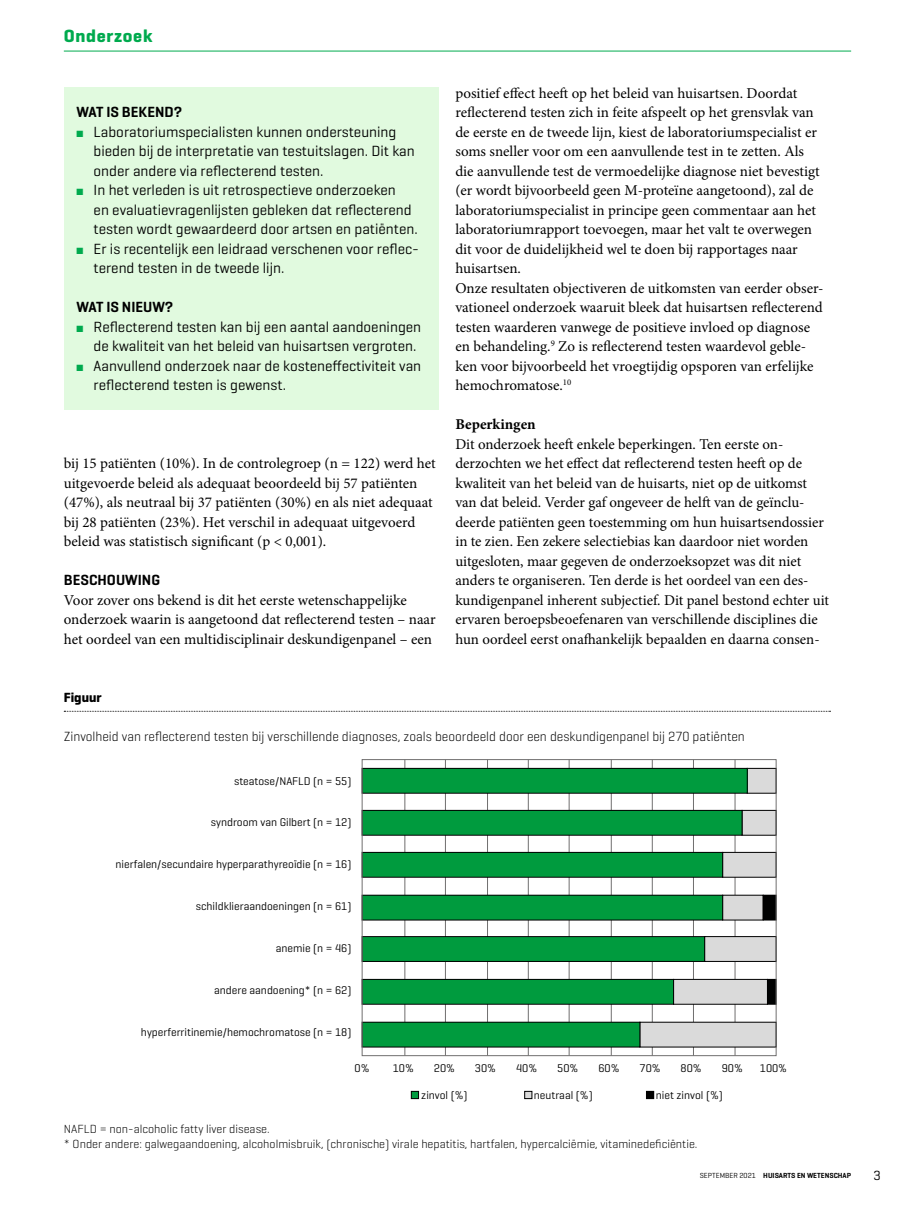
<style>
.page{position:relative;width:915px;height:1212px;background:#fff}
.page>*{position:absolute;margin:0;border:0;box-sizing:border-box;transform-origin:0 0}
.t1{font:700 18px "Geogrotesque";letter-spacing:.04em;color:#00aa4e}
.Para_broodtekst{font:15px/19.5px "Minion Pro";color:#000}
.t2{font:15px/19.5px "Geogrotesque";color:#000}
.Box_Heading_kader_ko{font:600 15px "Geogrotesque";color:#000}
.SectionHeading_1_tus{font:600 15px "Geogrotesque";color:#000}
.SectionHeading_2_sub{font:700 15px "Minion Pro";color:#000}
.Image_Caption_figuur{font:300 13.5px "Geogrotesque";color:#000}
.Image_Caption_figuur-2{font:700 13.5px "Geogrotesque";color:#000}
.t3{font:13.5px "Geogrotesque";color:#000}
.Table_Legend_legenda{font:300 12px "Geogrotesque";color:#000}
.t4{font:11.4px "Geogrotesque Regular 2";color:#000}
.t5{font:600 7.5px "Geogrotesque";color:#000}
.t6{font:7.5px "Geogrotesque";color:#000}
.s1{color:#00aa4e}
.s2{font-weight:400}
</style>
<div class="page">
<hr style="left:64px;top:51px;width:786px;height:1px;background:#00aa4e">
<div style="left:64px;top:87px;width:374px;height:323px;background:#e1fadf"></div>
<svg style="left:64px;top:711px;width:766px;height:1px"></svg>
<hr style="left:404px;top:759px;width:1px;height:296px;background:#706f6f">
<hr style="left:445px;top:759px;width:1px;height:296px;background:#706f6f">
<hr style="left:487px;top:759px;width:1px;height:296px;background:#706f6f">
<hr style="left:527px;top:759px;width:1px;height:296px;background:#706f6f">
<hr style="left:568px;top:759px;width:1px;height:296px;background:#706f6f">
<hr style="left:610px;top:759px;width:1px;height:296px;background:#706f6f">
<hr style="left:651px;top:759px;width:1px;height:296px;background:#706f6f">
<hr style="left:692px;top:759px;width:1px;height:296px;background:#706f6f">
<hr style="left:734px;top:759px;width:1px;height:296px;background:#706f6f">
<div style="left:747px;top:768px;width:28px;height:25px;background:#dadada"></div>
<div style="left:746px;top:768px;width:30px;height:25px;border:1px solid #000"></div>
<div style="left:362px;top:768px;width:385px;height:25px;background:#009b3e"></div>
<div style="left:361px;top:768px;width:386px;height:25px;border:1px solid #000"></div>
<div style="left:741px;top:810px;width:34px;height:25px;background:#dadada"></div>
<div style="left:741px;top:810px;width:35px;height:25px;border:1px solid #000"></div>
<div style="left:362px;top:810px;width:379px;height:25px;background:#009b3e"></div>
<div style="left:361px;top:810px;width:381px;height:25px;border:1px solid #000"></div>
<div style="left:722px;top:852px;width:53px;height:25px;background:#dadada"></div>
<div style="left:722px;top:852px;width:54px;height:25px;border:1px solid #000"></div>
<div style="left:362px;top:852px;width:360px;height:25px;background:#009b3e"></div>
<div style="left:361px;top:852px;width:361px;height:25px;border:1px solid #000"></div>
<div style="left:704px;top:936px;width:71px;height:25px;background:#dadada"></div>
<div style="left:704px;top:936px;width:72px;height:26px;border:1px solid #000"></div>
<div style="left:362px;top:936px;width:342px;height:25px;background:#009b3e"></div>
<div style="left:361px;top:936px;width:343px;height:26px;border:1px solid #000"></div>
<div style="left:639px;top:1022px;width:136px;height:25px;background:#dadada"></div>
<div style="left:362px;top:1022px;width:277px;height:25px;background:#009b3e"></div>
<div style="left:361px;top:1022px;width:279px;height:25px;border:1px solid #000"></div>
<div style="left:722px;top:895px;width:41px;height:25px;background:#dadada"></div>
<div style="left:763px;top:895px;width:12px;height:25px;background:#010202"></div>
<div style="left:762px;top:895px;width:14px;height:25px;border:1px solid #000"></div>
<div style="left:362px;top:895px;width:360px;height:25px;background:#009b3e"></div>
<div style="left:361px;top:895px;width:361px;height:25px;border:1px solid #000"></div>
<div style="left:673px;top:979px;width:94px;height:25px;background:#dadada"></div>
<div style="left:673px;top:979px;width:94px;height:25px;border:1px solid #000"></div>
<div style="left:767px;top:979px;width:8px;height:25px;background:#010202"></div>
<div style="left:766px;top:979px;width:10px;height:25px;border:1px solid #000"></div>
<div style="left:362px;top:979px;width:311px;height:25px;background:#009b3e"></div>
<div style="left:361px;top:979px;width:312px;height:25px;border:1px solid #000"></div>
<div style="left:411px;top:1091px;width:7px;height:7px;background:#009b3e"></div>
<div style="left:411px;top:1091px;width:8px;height:8px;border:1px solid #000"></div>
<div style="left:524px;top:1091px;width:7px;height:7px;background:#dadada"></div>
<div style="left:524px;top:1091px;width:8px;height:8px;border:1px solid #000"></div>
<div style="left:646px;top:1091px;width:7px;height:7px;background:#000"></div>
<div style="left:646px;top:1091px;width:7px;height:8px;border:1px solid #000"></div>
<div style="left:361px;top:759px;width:415px;height:297px;border:1px solid #706f6f"></div>
<p class="t1" style="left:64px;top:25px;width:90px">Onderzoek</p>
<p class="Box_Heading_kader_ko" style="left:77px;top:103px;width:107px">WAT IS BEKEND?</p>
<p class="t2" style="left:94px;top:121px;width:322px;text-indent:-17px"><span class="s1">■</span> Laboratoriumspecialisten kunnen ondersteuning bieden bij de interpretatie van testuitslagen. D it kan onder andere via reflecterend testen.</p>
<p class="t2" style="left:94px;top:180px;width:325px;text-indent:-17px"><span class="s1">■</span> In het verleden is uit retrospectieve onderzoeken<br>en evaluatievragenlijsten gebleken dat reflecterend testen wordt gewaardeerd door artsen en patiënten.</p>
<p class="t2" style="left:94px;top:238px;width:326px;text-indent:-17px"><span class="s1">■</span> Er is recentelijk een leidraad verschenen voor reflec&shy;terend testen in de tweede lijn.</p>
<p class="Box_Heading_kader_ko" style="left:77px;top:298px;width:98px">WAT IS NIEUW?</p>
<p class="t2" style="left:94px;top:316px;width:329px;text-indent:-17px"><span class="s1">■</span> Reflecterend testen kan bij een aantal aandoeningen de kwaliteit van het beleid van huisartsen vergroten.</p>
<p class="t2" style="left:94px;top:355px;width:329px;text-indent:-17px"><span class="s1">■</span> Aanvullend onderzoek naar de kosteneffectiviteit van reflecterend testen is gewenst.</p>
<p class="Para_broodtekst" style="left:64px;top:454px;width:373px">bij 15 patiënten (10%). In de controlegroep (n = 122) werd het uitgevoerde beleid als adequaat beoordeeld bij 57 patiënten (47%), als neutraal bij 37 patiënten (30%) en als niet adequaat bij 28 patiënten (23%). Het verschil in adequaat uitgevoerd beleid was statistisch significant (p &lt; 0,001).</p>
<p class="SectionHeading_1_tus" style="left:64px;top:571px;width:98px">BESCHOUWING</p>
<p class="Para_broodtekst" style="left:64px;top:590px;width:373px">Voor zover ons bekend is dit het eerste wetenschappelijke onderzoek waarin is aangetoond dat reflecterend testen – naar het oordeel van een multidisciplinair deskundigenpanel – een</p>
<p class="Para_broodtekst" style="left:455px;top:83px;width:366px">positief effect heeft op het beleid van huisartsen. Doordat reflecterend testen zich in feite afspeelt op het grensvlak van de eerste en de tweede lijn, kiest de laboratoriumspecialist er soms sneller voor om een aanvullende test in te zetten. Als die aanvullende test de vermoedelijke diagnose niet bevestigt (er wordt bijvoorbeeld geen M-proteïne aangetoond), zal de laboratoriumspecialist in principe geen commentaar aan het laboratoriumrapport toevoegen, maar het valt te overwegen dit voor de duidelijkheid wel te doen bij rapportages naar huisartsen.</p>
<p class="Para_broodtekst" style="left:455px;top:278px;width:369px">Onze resultaten objectiveren de uitkomsten van eerder obser&shy;vationeel onderzoek waaruit bleek dat huisartsen reflecterend testen waarderen vanwege de positieve invloed op diagnose en behandeling.<sup>9</sup> Zo is reflecterend testen waardevol geble&shy;ken voor bijvoorbeeld het vroegtijdig opsporen van erfelijke hemochromatose.<sup>10</sup></p>
<p class="SectionHeading_2_sub" style="left:455px;top:414px;width:82px">Beperkingen</p>
<p class="Para_broodtekst" style="left:455px;top:434px;width:375px">Dit onderzoek heeft enkele beperkingen. Ten eerste on&shy;derzochten we het effect dat reflecterend testen heeft op de kwaliteit van het beleid van de huisarts, niet op de uitkomst van dat beleid. Verder gaf ongeveer de helft van de geïnclu&shy;deerde patiënten geen toestemming om hun huisartsendossier in te zien. Een zekere selectiebias kan daardoor niet worden uitgesloten, maar gegeven de onderzoeksopzet was dit niet anders te organiseren. Ten derde is het oordeel van een des&shy;kundigenpanel inherent subjectief. Dit panel bestond echter uit ervaren beroepsbeoefenaren van verschillende disciplines die hun oordeel eerst onafhankelijk bepaalden en daarna consen-</p>
<p class="Image_Caption_figuur-2" style="left:64px;top:689px;width:39px">Figuur</p>
<p class="Image_Caption_figuur" style="left:64px;top:728px;width:682px">Zinvolheid van reflecterend testen bij verschillende diagnoses, zoals beoordeeld door een deskundigenpanel bij 270 patiënten</p>
<p class="t4" style="left:234px;top:773px;width:119px">steatose/NAFLD (n = 55)</p>
<p class="t4" style="left:211px;top:815px;width:142px">syndroom van Gilbert (n = 12)</p>
<p class="t4" style="left:115px;top:857px;width:237px">nierfalen/secundaire hyperparathyreoïdie (n = 16)</p>
<p class="t4" style="left:196px;top:899px;width:157px">schildklieraandoeningen (n = 61)</p>
<p class="t4" style="left:276px;top:941px;width:77px">anemie (n = 46)</p>
<p class="t4" style="left:214px;top:983px;width:139px">andere aandoening* (n = 62)</p>
<p class="t4" style="left:141px;top:1025px;width:212px">hyperferritinemie/hemochromatose (n = 18)</p>
<p class="t4" style="left:354px;top:1060px;width:16px">0%</p>
<p class="t4" style="left:392px;top:1060px;width:23px">10%</p>
<p class="t4" style="left:433px;top:1060px;width:23px">20%</p>
<p class="t4" style="left:475px;top:1060px;width:23px">30%</p>
<p class="t4" style="left:516px;top:1060px;width:23px">40%</p>
<p class="t4" style="left:557px;top:1060px;width:23px">50%</p>
<p class="t4" style="left:598px;top:1060px;width:23px">60%</p>
<p class="t4" style="left:639px;top:1060px;width:23px">70%</p>
<p class="t4" style="left:680px;top:1060px;width:23px">80%</p>
<p class="t4" style="left:721px;top:1060px;width:23px">90%</p>
<p class="t4" style="left:759px;top:1060px;width:29px">100%</p>
<p class="t4" style="left:421px;top:1087px;width:48px">zinvol (%)</p>
<p class="t4" style="left:533px;top:1087px;width:60px">neutraal (%)</p>
<p class="t4" style="left:655px;top:1087px;width:69px">niet zinvol (%)</p>
<p class="Table_Legend_legenda" style="left:64px;top:1122px;width:207px">NAFLD = non-alcoholic fatty liver disease.</p>
<p class="Table_Legend_legenda" style="left:64px;top:1137px;width:635px">* Onder andere: galwegaandoening, alcoholmisbruik, (chronische) virale hepatitis, hartfalen, hypercalciëmie, vitaminedeficiëntie.</p>
<p class="t5" style="left:699px;top:1171px;width:153px"><span class="s2">SEPTEM BER 2021</span> HUISARTS EN WETENSCHAP</p>
<p class="t6" style="left:715px;top:1171px;width:42px">maand 0 00</p>
<p class="t3" style="left:873px;top:1166px;width:9px">3</p>
</div>
